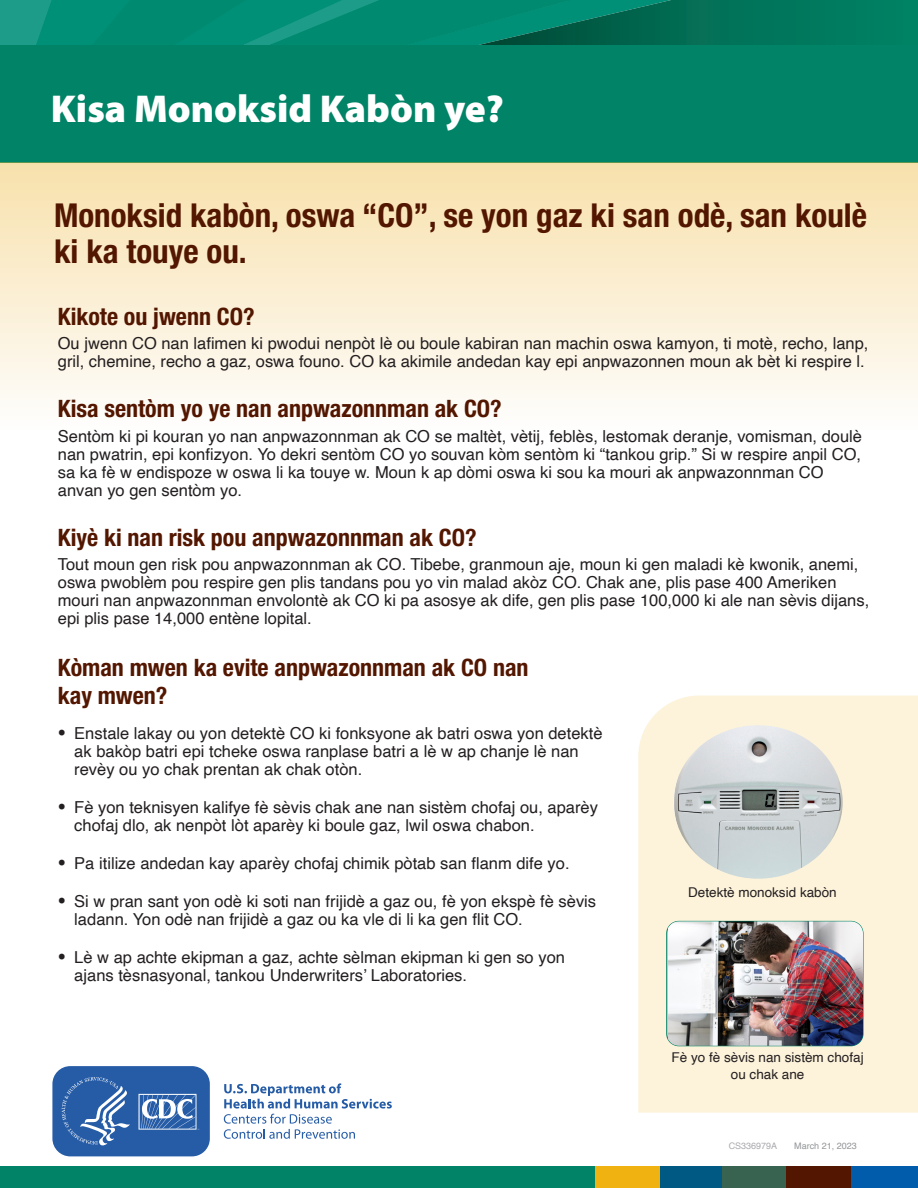
<style>
.page{position:relative;width:918px;height:1188px;background:#fff}
.page>*{position:absolute;margin:0;border:0;box-sizing:border-box;transform-origin:0 0}
.H1_-_Paragraph_Style{font:900 39px "Myriad Pro";color:#fff}
.H2_-_Paragraph_Style{font:700 condensed 33px/36px "Helvetica Neue LT Std";color:#531600}
.H2_-_Paragraph_Style-2{font:700 condensed 24px/28.5px "Helvetica Neue LT Std";color:#531600}
.P_-_Paragraph_Style1{font:16.5px/18px "Helvetica";color:#231f20}
.P_-_Paragraph_Style3{font:13.5px/16.5px "Helvetica";color:#231f20;text-align:center}
.P_-_Paragraph_Style2{font:13.5px "Helvetica";color:#231f20}
.Paragraph_Style3{font:9px "Helvetica";color:#939598}
.Paragraph_Style3-2{font:9px "Helvetica";color:#a8a9ad}
.s1{font-size:26.25px}
</style>
<div class="page">
<svg style="left:0;top:0;width:918px;height:45px;background:#02836a"></svg>
<div style="left:0;top:45px;width:918px;height:117px;background:#008366"></div>
<div style="left:0;top:162px;width:918px;height:268px;background:linear-gradient(to bottom,#f8e0ab,#fefefd)"></div>
<div style="left:638px;top:696px;width:280px;height:417px;background:#fdf3db"></div>
<div style="left:0;top:1167px;width:597px;height:21px;background:#008366"></div>
<div style="left:658px;top:1167px;width:65px;height:21px;background:#005983"></div>
<div style="left:722px;top:1167px;width:65px;height:21px;background:#376350"></div>
<div style="left:787px;top:1167px;width:64px;height:21px;background:#531600"></div>
<div style="left:851px;top:1167px;width:67px;height:21px;background:#015dab"></div>
<div style="left:595px;top:1167px;width:64px;height:21px;background:#efb211"></div>
<img style="left:674px;top:725px;width:169px;height:154px">
<svg style="left:666px;top:920px;width:198px;height:127px"></svg>
<img style="left:668px;top:921px;width:195px;height:125px">
<svg style="left:224px;top:1083px;width:168px;height:56px"></svg>
<svg style="left:52px;top:1066px;width:158px;height:91px;background:#4271b1"></svg>
<h1 class="H1_-_Paragraph_Style" style="left:51px;top:87px;width:455px">Kisa Monoksid Kabòn ye?</h1>
<h2 class="H2_-_Paragraph_Style" style="left:54px;top:197px;width:815px">Monoksid kabòn, oswa “CO”, se yon gaz ki san odè, san koulè ki ka touye ou.</h2>
<h2 class="H2_-_Paragraph_Style-2" style="left:58px;top:302px;width:198px">Kikote ou jwenn CO?</h2>
<p class="P_-_Paragraph_Style1" style="left:58px;top:335px;width:812px">Ou jwenn CO nan lafimen ki pwodui nenpòt lè ou boule kabiran nan machin oswa kamyon, ti motè, recho, lanp, gril, chemine, recho a gaz, oswa founo. CO ka akimile andedan kay epi anpwazonnen moun ak bèt ki respire l.</p>
<h2 class="H2_-_Paragraph_Style-2" style="left:58px;top:394px;width:446px">Kisa sentòm yo ye nan anpwazonnman ak CO?</h2>
<p class="P_-_Paragraph_Style1" style="left:58px;top:427px;width:806px">Sentòm ki pi kouran yo nan anpwazonnman ak CO se maltèt, vètij, feblès, lestomak deranje, vomisman, doulè nan pwatrin, epi konfizyon. Yo dekri sentòm CO yo souvan kòm sentòm ki “tankou grip.” Si w respire anpil CO, sa ka fè w endispoze w oswa li ka touye w. Moun k ap dòmi oswa ki sou ka mouri ak anpwazonnman CO anvan yo gen sentòm yo.</p>
<h2 class="H2_-_Paragraph_Style-2" style="left:58px;top:522px;width:420px">Kiyè ki nan risk pou anpwazonnman ak CO?</h2>
<p class="P_-_Paragraph_Style1" style="left:58px;top:556px;width:813px">Tout moun gen risk pou anpwazonnman ak CO. Tibebe, granmoun aje, moun ki gen maladi kè kwonik, anemi, oswa pwoblèm pou respire gen plis tandans pou yo vin malad akòz CO. Chak ane, plis pase 400 Ameriken mouri nan anpwazonnman envolontè ak CO ki pa asosye ak dife, gen plis pase 100,000 ki ale nan sèvis dijans, epi plis pase 14,000 entène lopital.</p>
<h2 class="H2_-_Paragraph_Style-2" style="left:58px;top:652px;width:472px">Kòman mwen ka evite anpwazonnman ak CO nan kay mwen?</h2>
<p class="P_-_Paragraph_Style1" style="left:74px;top:724px;width:530px;text-indent:-17px"><span class="s1">•</span> Enstale lakay ou yon detektè CO ki fonksyone ak batri oswa yon detektè ak bakòp batri epi tcheke oswa ranplase batri a lè w ap chanje lè nan revèy ou yo chak prentan ak chak otòn.</p>
<p class="P_-_Paragraph_Style1" style="left:74px;top:798px;width:525px;text-indent:-17px"><span class="s1">•</span> Fè yon teknisyen kalifye fè sèvis chak ane nan sistèm chofaj ou, aparèy chofaj dlo, ak nenpòt lòt aparèy ki boule gaz, lwil oswa chabon.</p>
<p class="P_-_Paragraph_Style1" style="left:57px;top:854px;width:514px"><span class="s1">•</span> Pa itilize andedan kay aparèy chofaj chimik pòtab san flanm dife yo.</p>
<p class="P_-_Paragraph_Style1" style="left:74px;top:892px;width:523px;text-indent:-17px"><span class="s1">•</span> Si w pran sant yon odè ki soti nan frijidè a gaz ou, fè yon ekspè fè sèvis ladann. Yon odè nan frijidè a gaz ou ka vle di li ka gen flit CO.</p>
<p class="P_-_Paragraph_Style1" style="left:74px;top:948px;width:492px;text-indent:-17px"><span class="s1">•</span> Lè w ap achte ekipman a gaz, achte sèlman ekipman ki gen so yon ajans tèsnasyonal, tankou Underwriters’ Laboratories.</p>
<p class="P_-_Paragraph_Style2" style="left:688px;top:882px;width:150px">Detektè monoksid kabòn</p>
<p class="P_-_Paragraph_Style3" style="left:672px;top:1050px;width:194px">Fè yo fè sèvis nan sistèm chofaj ou chak ane</p>
<p class="Paragraph_Style3-2" style="left:729px;top:1139px;width:50px">CS336979A</p>
<p class="Paragraph_Style3" style="left:794px;top:1139px;width:64px">March 21, 2023</p>
</div>
